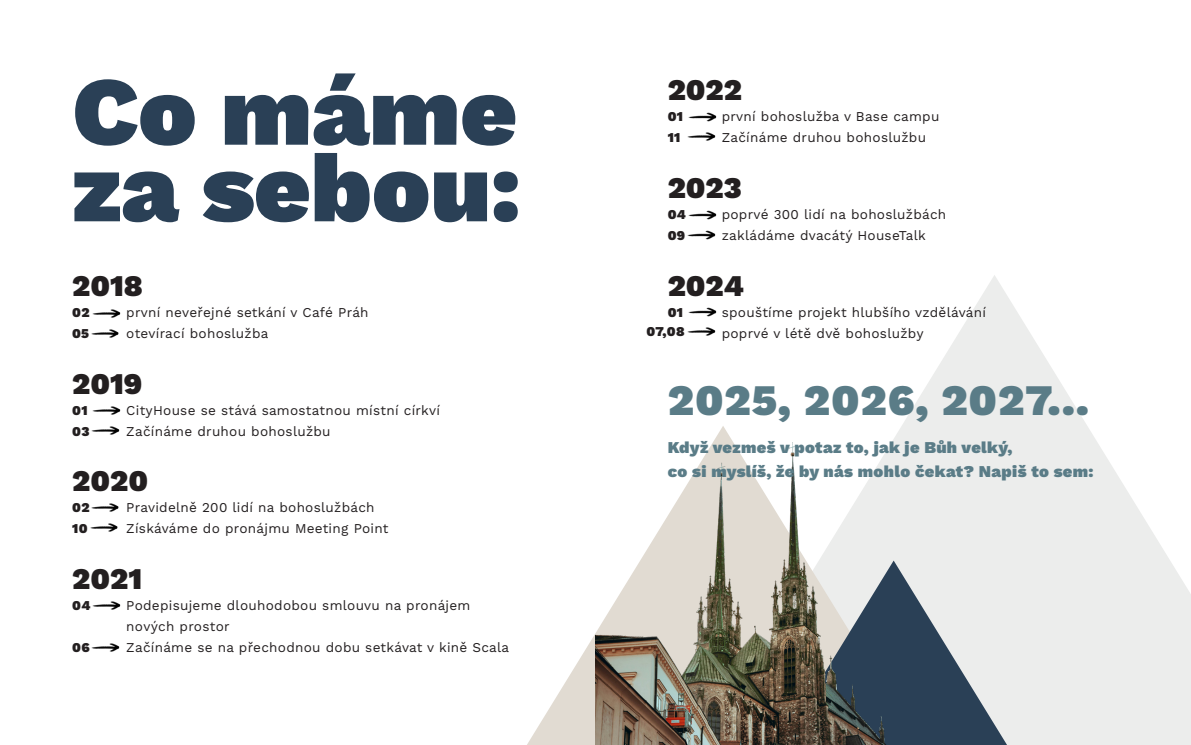
<style>
.page{position:relative;width:1191px;height:745px;background:#fff}
.page>*{position:absolute;margin:0;border:0;box-sizing:border-box;transform-origin:0 0}
.t1{font:900 97.5px "Work Sans";color:#2a4056}
.t2{font:900 43.5px "Work Sans";letter-spacing:.02em;color:#5a7c87}
.t3{font:900 30px "Work Sans";color:#231f20}
.t4{font:900 16.5px "Work Sans";letter-spacing:.02em;color:#5a7c87}
.t5{font:13.5px "Work Sans";letter-spacing:.02em;color:#231f20}
.t6{font:900 13.5px "Work Sans";letter-spacing:.02em;color:#231f20}
</style>
<div class="page">
<svg style="left:902px;top:275px;width:289px;height:469px;fill:#ecedec"></svg>
<svg style="left:527px;top:425px;width:392px;height:319px"></svg>
<svg style="left:890px;top:560px;width:117px;height:184px;background:#88949f"></svg>
<img style="left:92px;top:309px;width:29px;height:8px">
<img style="left:92px;top:406px;width:29px;height:8px">
<img style="left:91px;top:503px;width:28px;height:8px">
<img style="left:91px;top:317px;width:28px;height:21px">
<img style="left:91px;top:414px;width:29px;height:21px">
<img style="left:90px;top:511px;width:28px;height:21px">
<img style="left:92px;top:601px;width:29px;height:9px">
<img style="left:91px;top:643px;width:29px;height:9px">
<img style="left:688px;top:112px;width:29px;height:9px">
<img style="left:687px;top:121px;width:29px;height:20px">
<img style="left:688px;top:210px;width:29px;height:9px">
<img style="left:687px;top:219px;width:29px;height:21px">
<img style="left:688px;top:307px;width:29px;height:8px">
<img style="left:687px;top:315px;width:29px;height:21px">
<img style="left:595px;top:438px;width:295px;height:306px">
<p class="t1" style="left:72px;top:56px;width:446px">Co máme</p>
<p class="t1" style="left:72px;top:132px;width:450px">za sebou:</p>
<p class="t3" style="left:72px;top:268px;width:72px">2018</p>
<p class="t6" style="left:72px;top:304px;width:19px">02</p>
<p class="t5" style="left:126px;top:304px;width:244px">první neveřejné setkání v Café Práh</p>
<p class="t6" style="left:72px;top:325px;width:18px">05</p>
<p class="t5" style="left:126px;top:325px;width:144px">otevírací bohoslužba</p>
<p class="t3" style="left:72px;top:366px;width:71px">2019</p>
<p class="t6" style="left:72px;top:402px;width:17px">01</p>
<p class="t5" style="left:126px;top:402px;width:315px">CityHouse se stává samostatnou místní církví</p>
<p class="t6" style="left:72px;top:423px;width:19px">03</p>
<p class="t5" style="left:126px;top:423px;width:206px">Začínáme druhou bohoslužbu</p>
<p class="t3" style="left:72px;top:463px;width:77px">2020</p>
<p class="t6" style="left:72px;top:499px;width:19px">02</p>
<p class="t5" style="left:126px;top:499px;width:250px">Pravidelně 200 lidí na bohoslužbách</p>
<p class="t6" style="left:72px;top:520px;width:17px">10</p>
<p class="t5" style="left:126px;top:520px;width:264px">Získáváme do pronájmu Meeting Point</p>
<p class="t3" style="left:72px;top:561px;width:71px">2021</p>
<p class="t6" style="left:72px;top:597px;width:20px">04</p>
<p class="t5" style="left:126px;top:597px;width:345px">Podepisujeme dlouhodobou smlouvu na pronájem</p>
<p class="t5" style="left:126px;top:618px;width:105px">nových prostor</p>
<p class="t6" style="left:72px;top:639px;width:19px">06</p>
<p class="t5" style="left:126px;top:639px;width:384px">Začínáme se na přechodnou dobu setkávat v kině Scala</p>
<p class="t3" style="left:667px;top:73px;width:76px">2022</p>
<p class="t6" style="left:667px;top:109px;width:17px">01</p>
<p class="t5" style="left:721px;top:109px;width:219px">první bohoslužba v Base campu</p>
<p class="t6" style="left:667px;top:130px;width:14px">11</p>
<p class="t5" style="left:721px;top:130px;width:206px">Začínáme druhou bohoslužbu</p>
<p class="t3" style="left:667px;top:170px;width:76px">2023</p>
<p class="t6" style="left:667px;top:206px;width:20px">04</p>
<p class="t5" style="left:721px;top:206px;width:226px">poprvé 300 lidí na bohoslužbách</p>
<p class="t6" style="left:667px;top:227px;width:19px">09</p>
<p class="t5" style="left:721px;top:227px;width:205px">zakládáme dvacátý HouseTalk</p>
<p class="t3" style="left:667px;top:268px;width:78px">2024</p>
<p class="t6" style="left:667px;top:304px;width:17px">01</p>
<p class="t5" style="left:721px;top:304px;width:266px">spouštíme projekt hlubšího vzdělávání</p>
<p class="t6" style="left:646px;top:324px;width:40px">07,08</p>
<p class="t5" style="left:721px;top:325px;width:203px">poprvé v létě dvě bohoslužby</p>
<p class="t2" style="left:668px;top:375px;width:423px">2025, 2026, 2027...</p>
<p class="t4" style="left:668px;top:437px;width:346px">Když vezmeš v potaz to, jak je Bůh velký,</p>
<p class="t4" style="left:668px;top:461px;width:427px">co si myslíš, že by nás mohlo čekat? Napiš to sem:</p>
</div>
